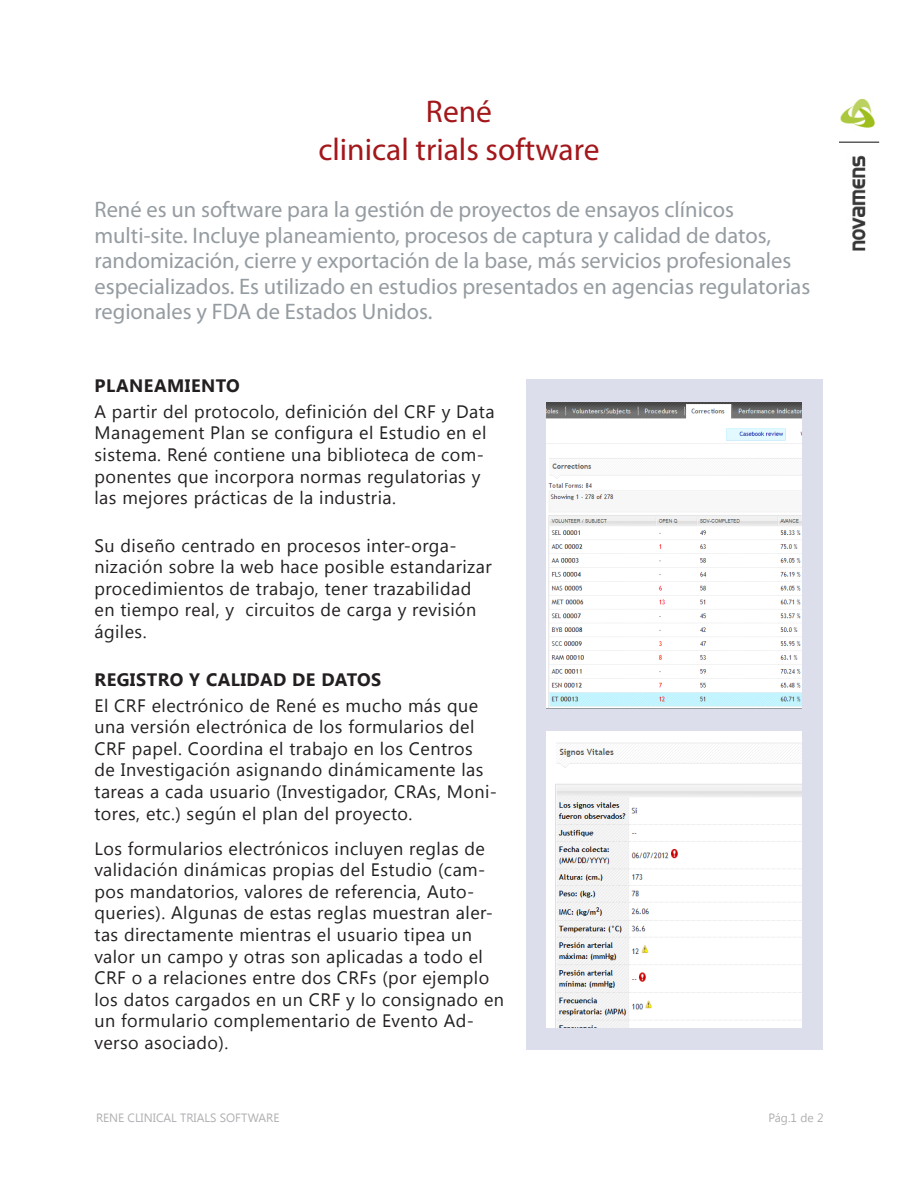
<style>
.page{position:relative;width:918px;height:1188px;background:#fff}
.page>*{position:absolute;margin:0;border:0;box-sizing:border-box;transform-origin:0 0}
.Company_Name{font:31.5px/37.8px "Myriad Pro";color:#a3171b;text-align:center}
.Company_Name-2{font:22.5px/25.5px "Myriad Pro";color:#959ca1}
.Body{font:18px/21.6px "Segoe UI";letter-spacing:.025em;color:#231f20}
.Body-2{font:700 18px "Segoe UI";letter-spacing:.025em;color:#231f20}
.Company_Name-3{font:12px "Segoe UI";color:#aeafb3}
</style>
<div class="page">
<div style="left:526px;top:379px;width:297px;height:670px;background:#dcdfeb"></div>
<img style="left:547px;top:402px;width:255px;height:305px">
<img style="left:547px;top:731px;width:255px;height:296px">
<img style="left:840px;top:99px;width:39px;height:152px">
<p class="Company_Name" style="left:318px;top:92px;width:283px">René<br>clinical trials software</p>
<p class="Company_Name-2" style="left:94px;top:196px;width:717px">René es un software para la gestión de proyectos de ensayos clínicos multi-site. Incluye planeamiento, procesos de captura y calidad de datos, randomización, cierre y exportación de la base, más servicios profesionales especializados. Es utilizado en estudios presentados en agencias regulatorias regionales y FDA de Estados Unidos.</p>
<p class="Body-2" style="left:94px;top:373px;width:147px">PLANEAMIENTO</p>
<p class="Body" style="left:94px;top:400px;width:402px">A partir del protocolo, definición del CRF y Data Management Plan se configura el Estudio en el sistema. René contiene una biblioteca de com&shy;ponentes que incorpora normas regulatorias y las mejores prácticas de la industria.</p>
<p class="Body" style="left:94px;top:534px;width:399px">Su diseño centrado en procesos inter-orga&shy;nización sobre la web hace posible estandarizar procedimientos de trabajo, tener trazabilidad en tiempo real, y circuitos de carga y revisión ágiles.</p>
<p class="Body-2" style="left:94px;top:666px;width:288px">REGISTRO Y CALIDAD DE DATOS</p>
<p class="Body" style="left:94px;top:694px;width:404px">El CRF electrónico de René es mucho más que una versión electrónica de los formularios del CRF papel. Coordina el trabajo en los Centros de Investigación asignando dinámicamente las tareas a cada usuario (Investigador, CRAs, Moni&shy;tores, etc.) según el plan del proyecto.</p>
<p class="Body" style="left:94px;top:837px;width:411px">Los formularios electrónicos incluyen reglas de validación dinámicas propias del Estudio (cam&shy;pos mandatorios, valores de referencia, Auto&shy;queries). Algunas de estas reglas muestran aler&shy;tas directamente mientras el usuario tipea un valor un campo y otras son aplicadas a todo el CRF o a relaciones entre dos CRFs (por ejemplo los datos cargados en un CRF y lo consignado en un formulario complementario de Evento Ad&shy;verso asociado).</p>
<p class="Company_Name-3" style="left:96px;top:1109px;width:185px">RENE CLINICAL TRIALS SOFTWARE</p>
<p class="Company_Name-3" style="left:769px;top:1109px;width:56px">Pág.1 de 2</p>
</div>
